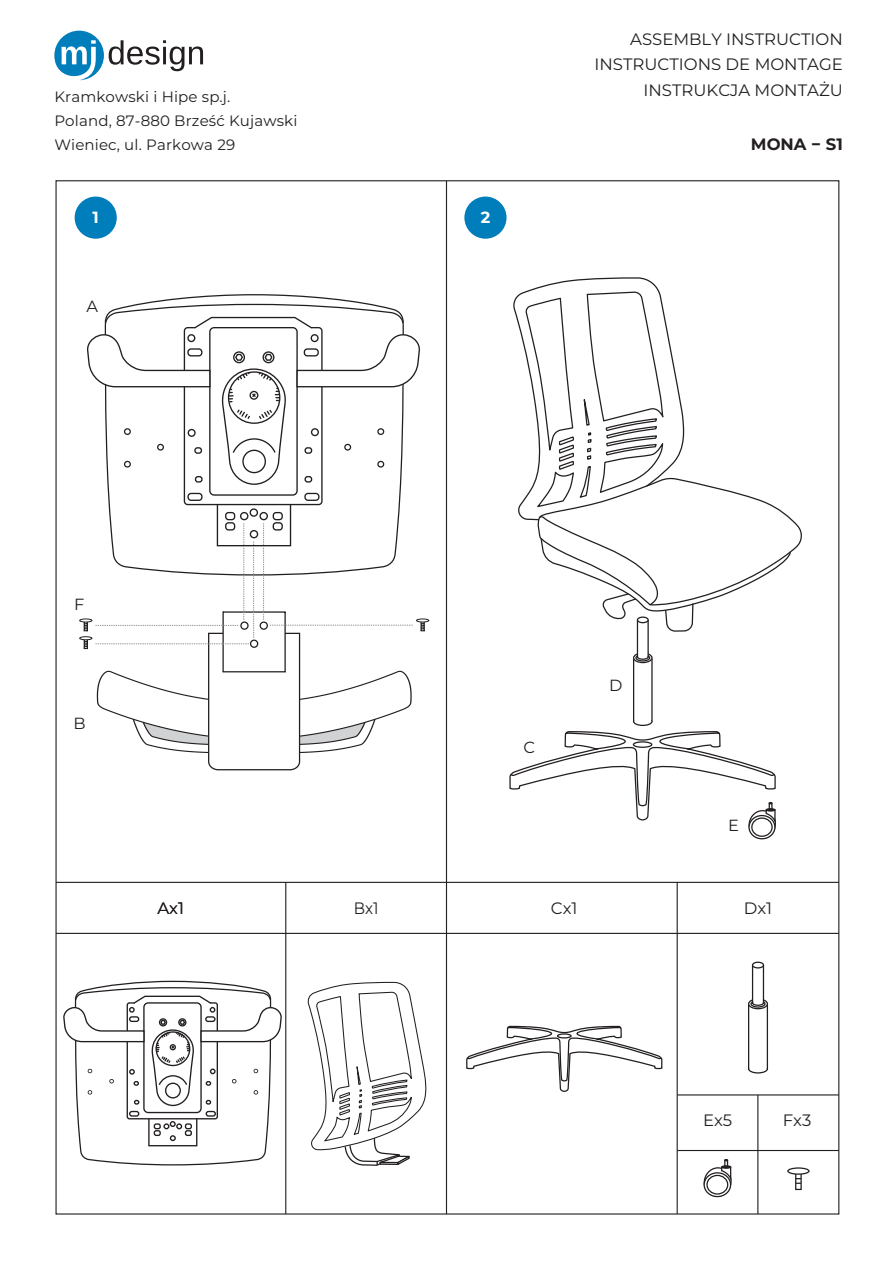
<style>
.page{position:relative;width:893px;height:1263px;background:#fff}
.page>*{position:absolute;margin:0;border:0;box-sizing:border-box;transform-origin:0 0}
.t1{font:16.5px/25.5px "Montserrat";color:#231f20;text-align:right}
.t2{font:700 16.5px "Montserrat";color:#231f20}
.t3{font:16.5px "Montserrat";color:#231f20;scale:.91 1}
.t4{font:16.2px "Montserrat";color:#231f20}
.t5{font:700 16.2px "Montserrat";color:#fff}
.t6{font:15px/24px "Montserrat";letter-spacing:.01em;color:#231f20}
</style>
<div class="page">
<hr style="left:56px;top:882px;width:782px;height:1px;background:#231f20">
<hr style="left:56px;top:933px;width:782px;height:1px;background:#231f20">
<hr style="left:676px;top:882px;width:1px;height:332px;background:#231f20">
<hr style="left:677px;top:1094px;width:161px;height:2px;background:#231f20">
<hr style="left:285px;top:882px;width:1px;height:332px;background:#231f20">
<hr style="left:757px;top:1095px;width:1px;height:119px;background:#231f20">
<hr style="left:677px;top:1150px;width:161px;height:1px;background:#231f20">
<hr style="left:446px;top:181px;width:1px;height:1033px;background:#231f20">
<svg style="left:748px;top:965px;width:20px;height:109px"></svg>
<svg style="left:752px;top:962px;width:11px;height:6px"></svg>
<div style="left:752px;top:962px;width:12px;height:7px;border:1px solid #231f20;border-radius:50%"></div>
<svg style="left:466px;top:1025px;width:197px;height:67px"></svg>
<div style="left:557px;top:1033px;width:14px;height:6px;border:1px solid #231f20;border-radius:50%"></div>
<svg style="left:703px;top:1159px;width:29px;height:38px"></svg>
<svg style="left:54px;top:31px;width:149px;height:50px"></svg>
<div style="left:795px;top:1171px;width:6px;height:19px;border:1px solid #231f20"></div>
<svg style="left:787px;top:1168px;width:22px;height:6px"></svg>
<div style="left:787px;top:1167px;width:22px;height:8px;border:1px solid #231f20;border-radius:50%"></div>
<svg style="left:795px;top:1177px;width:7px;height:8px"></svg>
<div style="left:75px;top:197px;width:42px;height:42px;background:#007dbb;border-radius:50%"></div>
<div style="left:464px;top:197px;width:42px;height:42px;background:#007dbb;border-radius:50%"></div>
<svg style="left:79px;top:294px;width:350px;height:476px"></svg>
<svg style="left:509px;top:277px;width:293px;height:563px"></svg>
<svg style="left:307px;top:981px;width:120px;height:185px"></svg>
<svg style="left:63px;top:980px;width:219px;height:186px"></svg>
<p class="t6" style="left:54px;top:84px;width:244px">Kramkowski i Hipe sp.j.<br>Poland, 87-880 Brześć Kujawski<br>Wieniec, ul. Parkowa 29</p>
<p class="t5" style="left:92px;top:206px;width:8px">1</p>
<p class="t5" style="left:480px;top:206px;width:11px">2</p>
<p class="t4" style="left:87px;top:295px;width:13px">A</p>
<p class="t1" style="left:594px;top:26px;width:250px">ASSEMBLY INSTRUCTION<br>INSTRUCTIONS DE MONTAGE<br>INSTRUKCJA MONTAŻU</p>
<p class="t2" style="left:750px;top:133px;width:93px">MONA − S1</p>
<p class="t4" style="left:74px;top:593px;width:12px">F</p>
<p class="t4" style="left:73px;top:713px;width:14px">B</p>
<p class="t4" style="left:523px;top:736px;width:13px">C</p>
<p class="t4" style="left:609px;top:674px;width:15px">D</p>
<p class="t4" style="left:728px;top:814px;width:12px">E</p>
<p class="t1" style="left:157px;top:895px;width:28px">Ax1</p>
<p class="t3" style="left:354px;top:897px;width:29px">Bx1</p>
<p class="t1" style="left:551px;top:895px;width:28px">Cx1</p>
<p class="t1" style="left:743px;top:895px;width:30px">Dx1</p>
<p class="t1" style="left:703px;top:1107px;width:31px">Ex5</p>
<p class="t1" style="left:782px;top:1107px;width:30px">Fx3</p>
</div>
